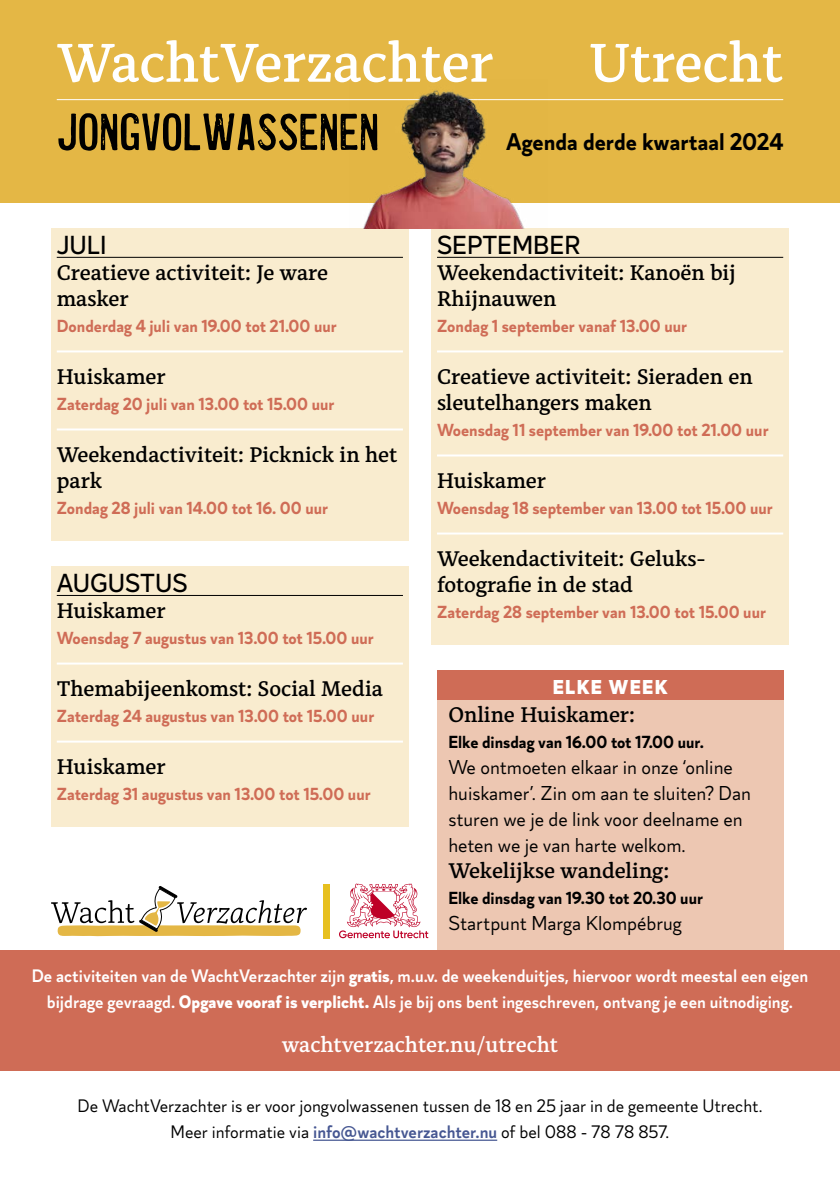
<style>
.page{position:relative;width:840px;height:1191px;background:#fff}
.page>*{position:absolute;margin:0;border:0;box-sizing:border-box;transform-origin:0 0}
.t1{font:600 54px "Alkes";color:#fff}
.t2{font:54px "Coldsmith Pro";color:#000}
.t3{font:500 26px "Magdelin";color:#000}
.t4{font:700 24px "Magdelin Alt";color:#000}
.t5{font:600 21px/26px "Alkes";color:#000}
.t6{font:600 21px "Alkes";color:#fff}
.t7{font:20px/26px "Magdelin";color:#000}
.t8{font:900 20px "Magdelin";letter-spacing:.07em;color:#fff}
.t9{font:600 18px/26px "Magdelin";color:#fff;text-align:center}
.t10{font:18px/26px "Magdelin";color:#000;text-align:center}
.t11{font:700 17.4px "Magdelin";color:#cf6c56}
.t12{font:700 17.4px "Magdelin";color:#000}
.s1{font-weight:800}
.s2{font-weight:600;color:#465792}
</style>
<div class="page">
<div style="left:0;top:0;width:839px;height:202px;background:#e4b745"></div>
<div style="left:323px;top:884px;width:6px;height:54px;background:#e7c01f"></div>
<svg style="left:339px;top:883px;width:89px;height:55px"></svg>
<div style="left:51px;top:228px;width:357px;height:312px;background:#f9eccf"></div>
<div style="left:51px;top:566px;width:357px;height:260px;background:#f9eccf"></div>
<div style="left:431px;top:228px;width:357px;height:416px;background:#f9eccf"></div>
<div style="left:437px;top:670px;width:345px;height:286px;background:#edc7b2"></div>
<div style="left:0;top:950px;width:839px;height:121px;background:#cf6c56"></div>
<hr style="left:57px;top:99px;width:725px;height:1px;background:#fff">
<img style="left:349px;top:90px;width:198px;height:138px">
<svg style="left:51px;top:886px;width:256px;height:50px"></svg>
<hr style="left:57px;top:257px;width:346px;height:1px;background:#000">
<hr style="left:57px;top:350px;width:346px;height:2px;background:#fff">
<hr style="left:57px;top:428px;width:346px;height:2px;background:#fff">
<hr style="left:57px;top:595px;width:346px;height:1px;background:#000">
<hr style="left:57px;top:662px;width:346px;height:2px;background:#fff">
<hr style="left:57px;top:740px;width:346px;height:2px;background:#fff">
<hr style="left:437px;top:257px;width:345px;height:1px;background:#000">
<hr style="left:437px;top:350px;width:345px;height:2px;background:#fff">
<hr style="left:437px;top:454px;width:345px;height:2px;background:#fff">
<hr style="left:437px;top:532px;width:345px;height:2px;background:#fff">
<hr style="left:313px;top:1139px;width:184px;height:1px;background:#465792">
<div style="left:437px;top:670px;width:345px;height:30px;background:#cf6c56"></div>
<h1 class="t1" style="left:57px;top:27px;width:437px">WachtVerzachter</h1>
<h1 class="t1" style="left:588px;top:27px;width:196px">Utrecht</h1>
<h1 class="t2" style="left:57px;top:103px;width:324px">JONGVOLWASSENEN</h1>
<h3 class="t4" style="left:506px;top:128px;width:278px">Agenda derde kwartaal 2024</h3>
<h2 class="t3" style="left:57px;top:230px;width:51px">JULI</h2>
<p class="t5" style="left:57px;top:259px;width:273px">Creatieve activiteit: Je ware masker</p>
<p class="t11" style="left:57px;top:316px;width:281px">Donderdag 4 juli van 19.00 tot 21.00 uur</p>
<p class="t5" style="left:57px;top:363px;width:110px">Huiskamer</p>
<p class="t11" style="left:57px;top:394px;width:279px">Zaterdag 20 juli van 13.00 tot 15.00 uur</p>
<p class="t5" style="left:57px;top:441px;width:342px">Weekendactiviteit: Picknick in het park</p>
<p class="t11" style="left:57px;top:498px;width:273px">Zondag 28 juli van 14.00 tot 16. 00 uur</p>
<h2 class="t3" style="left:57px;top:568px;width:132px">AUGUSTUS</h2>
<p class="t5" style="left:57px;top:597px;width:110px">Huiskamer</p>
<p class="t11" style="left:57px;top:628px;width:318px">Woensdag 7 augustus van 13.00 tot 15.00 uur</p>
<p class="t5" style="left:57px;top:675px;width:327px">Themabijeenkomst: Social Media</p>
<p class="t11" style="left:57px;top:706px;width:319px">Zaterdag 24 augustus van 13.00 tot 15.00 uur</p>
<p class="t5" style="left:57px;top:753px;width:110px">Huiskamer</p>
<p class="t11" style="left:57px;top:784px;width:315px">Zaterdag 31 augustus van 13.00 tot 15.00 uur</p>
<h2 class="t3" style="left:437px;top:230px;width:145px">SEPTEMBER</h2>
<p class="t5" style="left:437px;top:259px;width:300px">Weekendactiviteit: Kanoën bij<br>Rhijnauwen</p>
<p class="t11" style="left:437px;top:316px;width:251px">Zondag 1 september vanaf 13.00 uur</p>
<p class="t5" style="left:437px;top:363px;width:317px">Creatieve activiteit: Sieraden en sleutelhangers maken</p>
<p class="t11" style="left:437px;top:420px;width:333px">Woensdag 11 september van 19.00 tot 21.00 uur</p>
<p class="t5" style="left:437px;top:467px;width:110px">Huiskamer</p>
<p class="t11" style="left:437px;top:498px;width:337px">Woensdag 18 september van 13.00 tot 15.00 uur</p>
<p class="t5" style="left:437px;top:545px;width:269px">Weekendactiviteit: Geluks&shy;fotografie in de stad</p>
<p class="t11" style="left:437px;top:602px;width:330px">Zaterdag 28 september van 13.00 tot 15.00 uur</p>
<p class="t8" style="left:552px;top:675px;width:116px">ELKE WEEK</p>
<p class="t5" style="left:448px;top:701px;width:188px">Online Huiskamer:</p>
<p class="t12" style="left:448px;top:732px;width:257px">Elke dinsdag van 16.00 tot 17.00 uur.</p>
<p class="t7" style="left:448px;top:755px;width:304px">We ontmoeten elkaar in onze ‘online huiskamer’. Zin om aan te sluiten? Dan sturen we je de link voor deelname en heten we je van harte welkom.</p>
<p class="t5" style="left:448px;top:857px;width:222px">Wekelijkse wandeling:</p>
<p class="t12" style="left:448px;top:888px;width:256px">Elke dinsdag van 19.30 tot 20.30 uur</p>
<p class="t7" style="left:448px;top:911px;width:235px">Startpunt Marga Klompébrug</p>
<p class="t9" style="left:32px;top:963px;width:777px">De activiteiten van de WachtVerzachter zijn <span class="s1">gratis</span>, m.u.v. de weekenduitjes, hiervoor wordt meestal een eigen bijdrage gevraagd. <span class="s1">Opgave vooraf is verplicht.</span> Als je bij ons bent ingeschreven, ontvang je een uitnodiging.</p>
<p class="t6" style="left:281px;top:1031px;width:278px">wachtverzachter.nu/utrecht</p>
<p class="t10" style="left:77px;top:1093px;width:686px">De WachtVerzachter is er voor jongvolwassenen tussen de 18 en 25 jaar in de gemeente Utrecht.<br>Meer informatie via <span class="s2">info@wachtverzachter.nu</span> of bel 088 - 78 78 857.</p>
</div>
